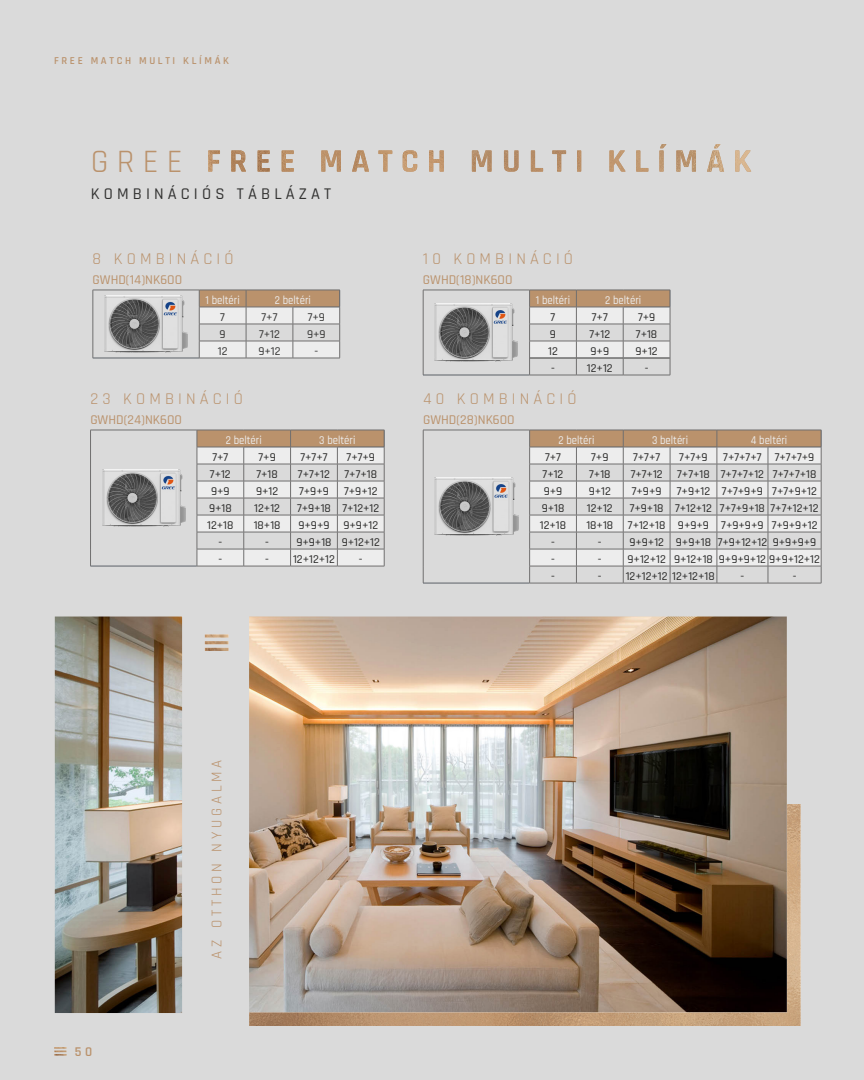
<style>
.page{position:relative;width:864px;height:1080px;background:#fff}
.page>*{position:absolute;margin:0;border:0;box-sizing:border-box;transform-origin:0 0}
.t1{font:33px "Rajdhani";color:#ba926c}
.t2{font:16.5px "Rajdhani";letter-spacing:.25em;color:#ba926c}
.t3{font:500 16.5px "Rajdhani";letter-spacing:.25em;color:#333332}
.t4{font:15px "Rajdhani";letter-spacing:.25em;color:#ba926c}
.t5{font:500 13.5px "Rajdhani";color:#ba926c}
.t6{font:600 13.5px "Rajdhani";color:#ba926c}
.t7{font:500 12px "Rajdhani";color:#282827}
.t8{font:500 12px "Rajdhani";color:#ededed;scale:.89 1}
.t9{font:500 12px "Rajdhani";color:#333332}
.t10{font:600 10.65px "Rajdhani";letter-spacing:.25em;color:#ba926c}
</style>
<div class="page">
<div style="left:0;top:0;width:863px;height:1080px;background:#dadada"></div>
<hr style="left:93px;top:290px;width:106px;height:1px;background:#706f6f">
<svg style="left:93px;top:290px;width:1px;height:68px"></svg>
<hr style="left:93px;top:358px;width:106px;height:1px;background:#5c6168">
<hr style="left:199px;top:358px;width:47px;height:1px;background:#706f6f">
<hr style="left:246px;top:358px;width:47px;height:1px;background:#706f6f">
<hr style="left:293px;top:358px;width:47px;height:1px;background:#706f6f">
<svg style="left:199px;top:290px;width:141px;height:68px"></svg>
<hr style="left:293px;top:307px;width:47px;height:1px;background:#5c6168">
<img style="left:104px;top:295px;width:83px;height:58px">
<hr style="left:423px;top:290px;width:106px;height:1px;background:#706f6f">
<svg style="left:423px;top:290px;width:1px;height:85px"></svg>
<hr style="left:423px;top:375px;width:106px;height:1px;background:#5c6168">
<hr style="left:529px;top:375px;width:47px;height:1px;background:#706f6f">
<hr style="left:576px;top:375px;width:47px;height:1px;background:#706f6f">
<hr style="left:623px;top:375px;width:47px;height:1px;background:#706f6f">
<svg style="left:529px;top:290px;width:141px;height:85px"></svg>
<img style="left:434px;top:304px;width:83px;height:57px">
<hr style="left:90px;top:430px;width:107px;height:1px;background:#706f6f">
<svg style="left:90px;top:430px;width:1px;height:136px"></svg>
<hr style="left:90px;top:566px;width:107px;height:1px;background:#5c6168">
<hr style="left:197px;top:566px;width:47px;height:1px;background:#706f6f">
<hr style="left:244px;top:566px;width:46px;height:1px;background:#706f6f">
<hr style="left:290px;top:566px;width:47px;height:1px;background:#706f6f">
<hr style="left:337px;top:566px;width:47px;height:1px;background:#706f6f">
<svg style="left:196px;top:430px;width:189px;height:136px"></svg>
<hr style="left:244px;top:447px;width:46px;height:1px;background:#5c6168">
<hr style="left:337px;top:447px;width:47px;height:1px;background:#5c6168">
<img style="left:102px;top:469px;width:83px;height:58px">
<hr style="left:423px;top:430px;width:106px;height:1px;background:#706f6f">
<svg style="left:423px;top:430px;width:1px;height:153px"></svg>
<hr style="left:423px;top:583px;width:106px;height:1px;background:#5c6168">
<hr style="left:529px;top:583px;width:47px;height:1px;background:#706f6f">
<hr style="left:576px;top:583px;width:47px;height:1px;background:#706f6f">
<hr style="left:623px;top:583px;width:46px;height:1px;background:#706f6f">
<hr style="left:669px;top:583px;width:47px;height:1px;background:#706f6f">
<hr style="left:716px;top:583px;width:51px;height:1px;background:#706f6f">
<hr style="left:767px;top:583px;width:54px;height:1px;background:#706f6f">
<svg style="left:529px;top:430px;width:292px;height:153px"></svg>
<hr style="left:576px;top:447px;width:46px;height:1px;background:#5c6168">
<hr style="left:670px;top:447px;width:46px;height:1px;background:#5c6168">
<hr style="left:767px;top:447px;width:54px;height:1px;background:#5c6168">
<img style="left:434px;top:478px;width:84px;height:57px">
<img style="left:55px;top:617px;width:731px;height:396px">
<img style="left:249px;top:804px;width:551px;height:222px">
<svg style="left:208px;top:150px;width:311px;height:22px"></svg>
<img style="left:530px;top:144px;width:220px;height:28px">
<svg style="left:54px;top:1047px;width:13px;height:9px"></svg>
<p class="t10" style="left:54px;top:54px;width:176px">FREE MATCH MULTI KLÍMÁK</p>
<p class="t1" style="left:91px;top:142px;width:93px">GREE</p>
<p class="t3" style="left:91px;top:184px;width:242px">KOMBINÁCIÓS TÁBLÁZAT</p>
<p class="t2" style="left:93px;top:249px;width:142px">8 KOMBINÁCIÓ</p>
<p class="t5" style="left:93px;top:272px;width:91px">GWHD(14)NK6OO</p>
<p class="t8" style="left:205px;top:293px;width:40px">1 beltéri</p>
<p class="t8" style="left:275px;top:293px;width:42px">2 beltéri</p>
<p class="t9" style="left:220px;top:310px;width:6px">7</p>
<p class="t9" style="left:261px;top:310px;width:17px">7+7</p>
<p class="t9" style="left:307px;top:310px;width:19px">7+9</p>
<p class="t9" style="left:219px;top:327px;width:8px">9</p>
<p class="t9" style="left:259px;top:327px;width:22px">7+12</p>
<p class="t9" style="left:307px;top:327px;width:20px">9+9</p>
<p class="t9" style="left:218px;top:344px;width:11px">12</p>
<p class="t9" style="left:258px;top:344px;width:24px">9+12</p>
<p class="t9" style="left:314px;top:344px;width:5px">-</p>
<p class="t2" style="left:90px;top:389px;width:154px">23 KOMBINÁCIÓ</p>
<p class="t5" style="left:90px;top:412px;width:93px">GWHD(24)NK6OO</p>
<p class="t8" style="left:226px;top:433px;width:42px">2 beltéri</p>
<p class="t8" style="left:319px;top:433px;width:42px">3 beltéri</p>
<p class="t7" style="left:212px;top:450px;width:17px">7+7</p>
<p class="t7" style="left:258px;top:450px;width:19px">7+9</p>
<p class="t7" style="left:300px;top:450px;width:29px">7+7+7</p>
<p class="t7" style="left:346px;top:450px;width:30px">7+7+9</p>
<p class="t7" style="left:210px;top:467px;width:22px">7+12</p>
<p class="t7" style="left:256px;top:467px;width:23px">7+18</p>
<p class="t7" style="left:298px;top:467px;width:33px">7+7+12</p>
<p class="t7" style="left:344px;top:467px;width:34px">7+7+18</p>
<p class="t7" style="left:211px;top:484px;width:20px">9+9</p>
<p class="t7" style="left:256px;top:484px;width:24px">9+12</p>
<p class="t7" style="left:299px;top:484px;width:31px">7+9+9</p>
<p class="t7" style="left:344px;top:484px;width:35px">7+9+12</p>
<p class="t7" style="left:209px;top:501px;width:24px">9+18</p>
<p class="t7" style="left:254px;top:501px;width:27px">12+12</p>
<p class="t7" style="left:297px;top:501px;width:35px">7+9+18</p>
<p class="t7" style="left:342px;top:501px;width:38px">7+12+12</p>
<p class="t7" style="left:207px;top:518px;width:28px">12+18</p>
<p class="t7" style="left:254px;top:518px;width:28px">18+18</p>
<p class="t7" style="left:298px;top:518px;width:33px">9+9+9</p>
<p class="t7" style="left:343px;top:518px;width:36px">9+9+12</p>
<p class="t7" style="left:218px;top:535px;width:5px">-</p>
<p class="t7" style="left:265px;top:535px;width:5px">-</p>
<p class="t7" style="left:296px;top:535px;width:37px">9+9+18</p>
<p class="t7" style="left:341px;top:535px;width:40px">9+12+12</p>
<p class="t7" style="left:218px;top:552px;width:5px">-</p>
<p class="t7" style="left:265px;top:552px;width:5px">-</p>
<p class="t7" style="left:293px;top:552px;width:43px">12+12+12</p>
<p class="t7" style="left:359px;top:552px;width:5px">-</p>
<p class="t2" style="left:423px;top:249px;width:151px">10 KOMBINÁCIÓ</p>
<p class="t5" style="left:423px;top:272px;width:91px">GWHD(18)NK6OO</p>
<p class="t8" style="left:535px;top:293px;width:40px">1 beltéri</p>
<p class="t8" style="left:605px;top:293px;width:42px">2 beltéri</p>
<p class="t7" style="left:550px;top:310px;width:6px">7</p>
<p class="t7" style="left:591px;top:310px;width:17px">7+7</p>
<p class="t7" style="left:637px;top:310px;width:19px">7+9</p>
<p class="t7" style="left:549px;top:327px;width:8px">9</p>
<p class="t7" style="left:589px;top:327px;width:22px">7+12</p>
<p class="t7" style="left:635px;top:327px;width:23px">7+18</p>
<p class="t7" style="left:548px;top:344px;width:11px">12</p>
<p class="t7" style="left:590px;top:344px;width:20px">9+9</p>
<p class="t7" style="left:635px;top:344px;width:24px">9+12</p>
<p class="t7" style="left:551px;top:361px;width:5px">-</p>
<p class="t7" style="left:586px;top:361px;width:27px">12+12</p>
<p class="t7" style="left:644px;top:361px;width:5px">-</p>
<p class="t2" style="left:423px;top:389px;width:155px">40 KOMBINÁCIÓ</p>
<p class="t5" style="left:423px;top:412px;width:93px">GWHD(28)NK6OO</p>
<p class="t8" style="left:558px;top:433px;width:42px">2 beltéri</p>
<p class="t8" style="left:651px;top:433px;width:42px">3 beltéri</p>
<p class="t8" style="left:750px;top:433px;width:42px">4 beltéri</p>
<p class="t7" style="left:545px;top:450px;width:17px">7+7</p>
<p class="t7" style="left:591px;top:450px;width:19px">7+9</p>
<p class="t7" style="left:633px;top:450px;width:29px">7+7+7</p>
<p class="t7" style="left:679px;top:450px;width:30px">7+7+9</p>
<p class="t7" style="left:723px;top:450px;width:40px">7+7+7+7</p>
<p class="t7" style="left:774px;top:450px;width:41px">7+7+7+9</p>
<p class="t7" style="left:542px;top:467px;width:22px">7+12</p>
<p class="t7" style="left:589px;top:467px;width:23px">7+18</p>
<p class="t7" style="left:630px;top:467px;width:33px">7+7+12</p>
<p class="t7" style="left:677px;top:467px;width:34px">7+7+18</p>
<p class="t7" style="left:720px;top:467px;width:45px">7+7+7+12</p>
<p class="t7" style="left:772px;top:467px;width:45px">7+7+7+18</p>
<p class="t7" style="left:543px;top:484px;width:20px">9+9</p>
<p class="t7" style="left:588px;top:484px;width:24px">9+12</p>
<p class="t7" style="left:631px;top:484px;width:31px">7+9+9</p>
<p class="t7" style="left:676px;top:484px;width:35px">7+9+12</p>
<p class="t7" style="left:721px;top:484px;width:42px">7+7+9+9</p>
<p class="t7" style="left:772px;top:484px;width:46px">7+7+9+12</p>
<p class="t7" style="left:541px;top:501px;width:24px">9+18</p>
<p class="t7" style="left:586px;top:501px;width:27px">12+12</p>
<p class="t7" style="left:629px;top:501px;width:35px">7+9+18</p>
<p class="t7" style="left:674px;top:501px;width:38px">7+12+12</p>
<p class="t7" style="left:719px;top:501px;width:46px">7+7+9+18</p>
<p class="t7" style="left:770px;top:501px;width:50px">7+7+12+12</p>
<p class="t7" style="left:539px;top:518px;width:28px">12+18</p>
<p class="t7" style="left:586px;top:518px;width:28px">18+18</p>
<p class="t7" style="left:627px;top:518px;width:39px">7+12+18</p>
<p class="t7" style="left:677px;top:518px;width:33px">9+9+9</p>
<p class="t7" style="left:721px;top:518px;width:44px">7+9+9+9</p>
<p class="t7" style="left:771px;top:518px;width:47px">7+9+9+12</p>
<p class="t7" style="left:551px;top:535px;width:5px">-</p>
<p class="t7" style="left:597px;top:535px;width:5px">-</p>
<p class="t7" style="left:629px;top:535px;width:36px">9+9+12</p>
<p class="t7" style="left:675px;top:535px;width:37px">9+9+18</p>
<p class="t7" style="left:717px;top:535px;width:51px">7+9+12+12</p>
<p class="t7" style="left:772px;top:535px;width:45px">9+9+9+9</p>
<p class="t7" style="left:551px;top:552px;width:5px">-</p>
<p class="t7" style="left:597px;top:552px;width:5px">-</p>
<p class="t7" style="left:627px;top:552px;width:40px">9+12+12</p>
<p class="t7" style="left:673px;top:552px;width:40px">9+12+18</p>
<p class="t7" style="left:718px;top:552px;width:102px">9+9+9+12 9+9+12+12</p>
<p class="t7" style="left:551px;top:569px;width:5px">-</p>
<p class="t7" style="left:597px;top:569px;width:5px">-</p>
<p class="t7" style="left:625px;top:569px;width:90px">12+12+12 12+12+18</p>
<p class="t7" style="left:740px;top:569px;width:5px">-</p>
<p class="t7" style="left:792px;top:569px;width:5px">-</p>
<p class="t6" style="left:75px;top:1043px;width:19px">50</p>
<p class="t4" style="left:208px;top:959px;width:201px;rotate:-90deg">AZ OTTHON NYUGALMA</p>
</div>
